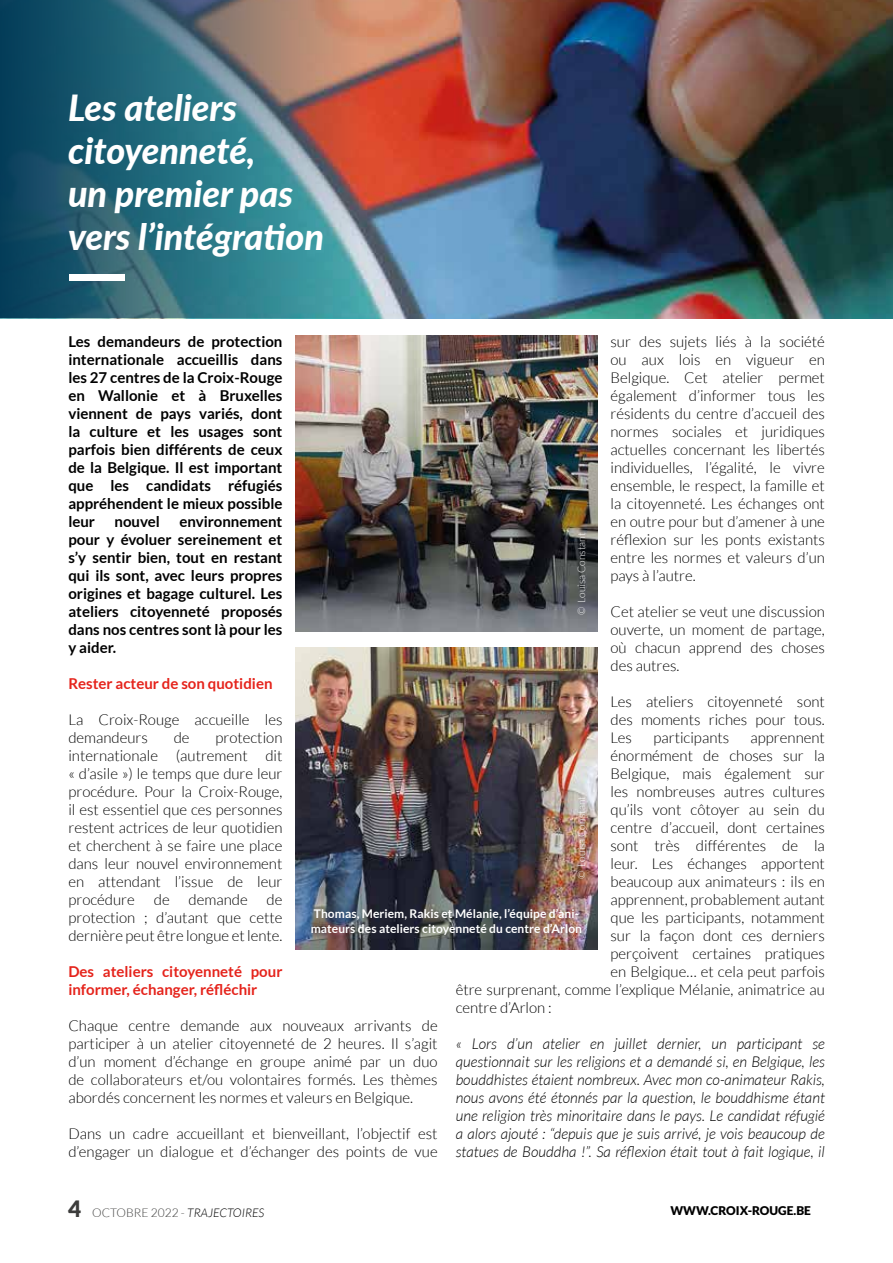
<style>
.page{position:relative;width:893px;height:1263px;background:#fff}
.page>*{position:absolute;margin:0;border:0;box-sizing:border-box;transform-origin:0 0}
.t1{font:italic 800 36px/43.2px "Lato";color:#fff}
.t2{font:300 15px/18px "Lato";color:#000;text-align:justify}
.t3{font:700 15px/18px "Lato";color:#000;text-align:justify}
.t4{font:italic 300 15px/18px "Lato";color:#000;text-align:justify}
.t5{font:700 15px/18px "Lato";color:#e5231b}
.t6{font:700 12px/14.4px "Lato";letter-spacing:.005em;color:#fff}
.t7{font:300 12px "Lato";color:#3c3c3b}
.t8{font:900 12px "Lato";color:#000}
.t9{font:300 10.2px "Lato";color:#fff}
.s1{font-weight:900;font-size:22.5px}
.s2{font-style:italic;color:#000}
</style>
<div class="page">
<img style="left:366px;top:0;width:514px;height:318px">
<svg style="left:0;top:0;width:366px;height:318px;background:#436e79"></svg>
<div style="left:69px;top:274px;width:56px;height:6px;background:#fff"></div>
<img style="left:295px;top:647px;width:303px;height:303px">
<img style="left:295px;top:336px;width:303px;height:296px">
<img style="left:880px;top:0;width:13px;height:318px">
<h1 class="t1" style="left:68px;top:85px;width:257px">Les ateliers citoyenneté,<br>un premier pas vers l’intégration</h1>
<p class="t3" style="left:68px;top:332px;width:216px">Les demandeurs de protection internationale accueillis dans les 27 centres de la Croix-Rouge en Wallonie et à Bruxelles viennent de pays variés, dont la culture et les usages sont parfois bien différents de ceux de la Belgique. Il est important que les candidats réfugiés appréhendent le mieux possible leur</p>
<p class="t2" style="left:610px;top:332px;width:216px">sur des sujets liés à la société ou aux lois en vigueur en Belgique. Cet atelier permet également d’informer tous les résidents du centre d’accueil des normes sociales et juridiques actuelles concernant les libertés individuelles, l’égalité, le vivre ensemble, le respect, la famille et la citoyenneté. Les échanges ont en outre pour but d’amener à une réflexion sur les ponts existants entre les normes et valeurs d’un pays à l’autre.</p>
<p class="t2" style="left:610px;top:602px;width:216px">Cet atelier se veut une discussion ouverte, un moment de partage, où chacun apprend des choses des autres.</p>
<p class="t2" style="left:610px;top:692px;width:216px">Les ateliers citoyenneté sont des moments riches pour tous.<br>Les</p>
<p class="t3" style="left:115px;top:512px;width:47px">nouvel</p>
<p class="t3" style="left:68px;top:512px;width:216px;text-indent:111px">environnement pour y évoluer sereinement et s’y sentir bien, tout en restant qui ils sont, avec leurs propres origines et bagage culturel. Les ateliers citoyenneté proposés dans nos centres sont là pour les y aider.</p>
<p class="t5" style="left:68px;top:674px;width:206px">Rester acteur de son quotidien</p>
<p class="t2" style="left:68px;top:710px;width:216px">La Croix-Rouge accueille les demandeurs</p>
<p class="t9" style="left:576px;top:615px;width:84px;rotate:-90deg">© Louisa Constant</p>
<p class="t2" style="left:174px;top:728px;width:17px">de</p>
<p class="t2" style="left:68px;top:728px;width:216px;text-indent:147px">protection internationale (autrement dit « d’asile ») le temps que dure leur procédure. Pour la Croix-Rouge, il est essentiel que ces personnes restent actrices de leur quotidien et cherchent à se faire une place dans leur nouvel environnement en attendant l’issue de leur procédure</p>
<p class="t2" style="left:653px;top:728px;width:77px">participants</p>
<p class="t2" style="left:751px;top:728px;width:76px">apprennent</p>
<p class="t2" style="left:610px;top:746px;width:216px">énormément de choses sur la</p>
<p class="t2" style="left:610px;top:764px;width:216px">Belgique, mais également sur</p>
<p class="t2" style="left:610px;top:782px;width:216px">les nombreuses autres cultures</p>
<p class="t2" style="left:610px;top:800px;width:216px">qu’ils vont côtoyer au sein du</p>
<p class="t2" style="left:610px;top:818px;width:216px">centre d’accueil, dont certaines</p>
<p class="t2" style="left:610px;top:836px;width:216px">sont très différentes de la</p>
<p class="t2" style="left:610px;top:854px;width:216px">leur. Les échanges apportent</p>
<p class="t2" style="left:610px;top:872px;width:216px">beaucoup aux animateurs : ils en</p>
<p class="t2" style="left:610px;top:890px;width:216px">apprennent, probablement autant</p>
<p class="t2" style="left:610px;top:908px;width:216px">que les participants, notamment</p>
<p class="t2" style="left:610px;top:926px;width:216px">sur la façon dont ces derniers</p>
<p class="t2" style="left:610px;top:944px;width:216px">perçoivent certaines pratiques</p>
<p class="t2" style="left:610px;top:962px;width:216px">en Belgique… et cela peut parfois</p>
<p class="t2" style="left:456px;top:980px;width:371px">être surprenant, comme l’explique Mélanie, animatrice au</p>
<p class="t2" style="left:456px;top:998px;width:98px">centre d’Arlon :</p>
<p class="t4" style="left:456px;top:1035px;width:371px">« Lors d’un atelier en juillet dernier, un participant se questionnait sur les religions et a demandé si, en Belgique, les bouddhistes étaient nombreux. Avec mon co-animateur Rakis, nous avons été étonnés par la question, le bouddhisme étant une religion très minoritaire dans le pays. Le candidat réfugié a alors ajouté : “depuis que je suis arrivé, je vois beaucoup de statues de Bouddha !”. Sa réflexion était tout à fait logique, il</p>
<p class="t9" style="left:576px;top:879px;width:84px;rotate:-90deg">© Louisa Constant</p>
<p class="t2" style="left:68px;top:890px;width:216px;text-indent:198px">de protection ; d’autant que cette dernière peut être longue et lente.</p>
<p class="t5" style="left:68px;top:962px;width:216px">Des ateliers citoyenneté pour informer, échanger, réfléchir</p>
<p class="t2" style="left:68px;top:1016px;width:371px">Chaque centre demande aux nouveaux arrivants de participer à un atelier citoyenneté de 2 heures. Il s’agit d’un moment d’échange en groupe animé par un duo de collaborateurs et/ou volontaires formés. Les thèmes abordés concernent les normes et valeurs en Belgique.</p>
<p class="t2" style="left:68px;top:1124px;width:371px">Dans un cadre accueillant et bienveillant, l’objectif est d’engager un dialogue et d’échanger des points de vue</p>
<p class="t2" style="left:154px;top:890px;width:17px">de</p>
<p class="t2" style="left:189px;top:890px;width:61px">demande</p>
<p class="t6" style="left:311px;top:907px;width:273px">Thomas, Meriem, Rakis et Mélanie, l’équipe d’ani&shy;mateurs des ateliers citoyenneté du centre d’Arlon</p>
<p class="t7" style="left:68px;top:1206px;width:198px"><span class="s1">4</span> OCTOBRE 2022 - <span class="s2">TRAJECTOIRES</span></p>
<p class="t8" style="left:670px;top:1204px;width:142px">WWW.CROIX-ROUGE.BE</p>
</div>
